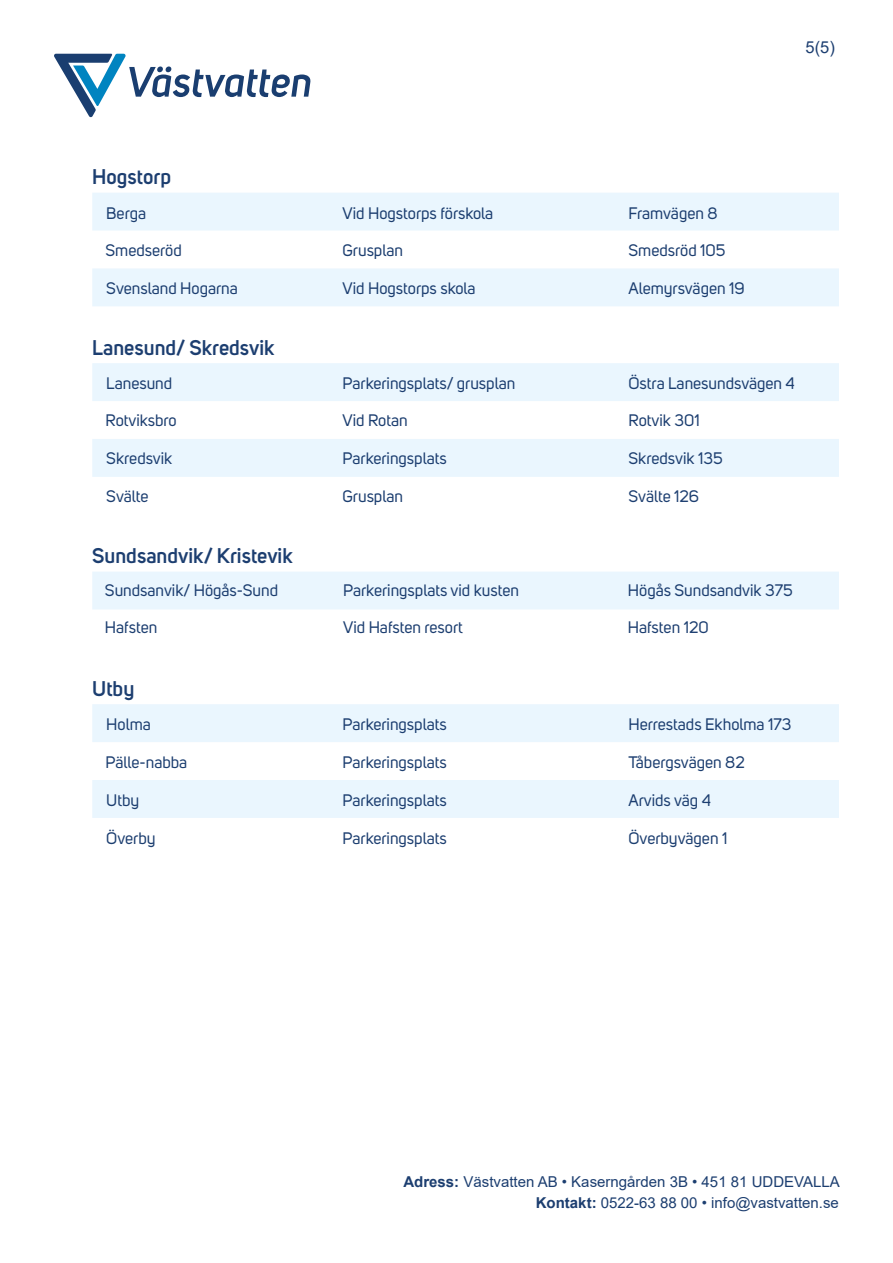
<style>
.page{position:relative;width:893px;height:1263px;background:#fff}
.page>*{position:absolute;margin:0;border:0;box-sizing:border-box;transform-origin:0 0}
.t1{font:600 21px "Uni Sans";color:#1c3e70}
.t2{font:16.5px "Uni Sans";color:#1c3e70}
.t3{font:16.5px "Arial";color:#1c3e70}
.t4{font:15px/21px "Arial";color:#1c3e70;text-align:right}
.s1{font-weight:700}
</style>
<div class="page">
<svg style="left:54px;top:54px;width:256px;height:63px"></svg>
<svg style="left:92px;top:193px;width:747px;height:113px;fill:#eaf6fe"></svg>
<div style="left:92px;top:572px;width:747px;height:37px;background:#eaf6fe"></div>
<svg style="left:92px;top:704px;width:747px;height:114px;fill:#eaf6fe"></svg>
<svg style="left:92px;top:363px;width:747px;height:114px;fill:#eaf6fe"></svg>
<p class="t3" style="left:805px;top:35px;width:31px">5(5)</p>
<p class="t1" style="left:92px;top:164px;width:80px">Hogstorp</p>
<p class="t2" style="left:106px;top:203px;width:41px">Berga</p>
<p class="t2" style="left:342px;top:203px;width:152px">Vid Hogstorps förskola</p>
<p class="t2" style="left:628px;top:203px;width:91px">Framvägen 8</p>
<p class="t2" style="left:106px;top:241px;width:78px">Smedseröd</p>
<p class="t2" style="left:342px;top:241px;width:62px">Grusplan</p>
<p class="t2" style="left:628px;top:241px;width:98px">Smedsröd 105</p>
<p class="t2" style="left:106px;top:279px;width:133px">Svensland Hogarna</p>
<p class="t2" style="left:342px;top:279px;width:135px">Vid Hogstorps skola</p>
<p class="t2" style="left:628px;top:279px;width:118px">Alemyrsvägen 19</p>
<p class="t1" style="left:92px;top:335px;width:184px">Lanesund/ Skredsvik</p>
<p class="t2" style="left:106px;top:374px;width:68px">Lanesund</p>
<p class="t2" style="left:342px;top:374px;width:174px">Parkeringsplats/ grusplan</p>
<p class="t2" style="left:628px;top:374px;width:168px">Östra Lanesundsvägen 4</p>
<p class="t2" style="left:106px;top:411px;width:73px">Rotviksbro</p>
<p class="t2" style="left:342px;top:411px;width:67px">Vid Rotan</p>
<p class="t2" style="left:628px;top:411px;width:73px">Rotvik 301</p>
<p class="t2" style="left:106px;top:449px;width:68px">Skredsvik</p>
<p class="t2" style="left:342px;top:449px;width:106px">Parkeringsplats</p>
<p class="t2" style="left:628px;top:449px;width:96px">Skredsvik 135</p>
<p class="t2" style="left:106px;top:487px;width:44px">Svälte</p>
<p class="t2" style="left:342px;top:487px;width:62px">Grusplan</p>
<p class="t2" style="left:628px;top:487px;width:72px">Svälte 126</p>
<p class="t1" style="left:92px;top:543px;width:202px">Sundsandvik/ Kristevik</p>
<p class="t2" style="left:105px;top:581px;width:175px">Sundsanvik/ Högås-Sund</p>
<p class="t2" style="left:343px;top:581px;width:177px">Parkeringsplats vid kusten</p>
<p class="t2" style="left:628px;top:581px;width:167px">Högås Sundsandvik 375</p>
<p class="t2" style="left:105px;top:618px;width:54px">Hafsten</p>
<p class="t2" style="left:343px;top:618px;width:121px">Vid Hafsten resort</p>
<p class="t2" style="left:628px;top:618px;width:82px">Hafsten 120</p>
<p class="t1" style="left:92px;top:676px;width:44px">Utby</p>
<p class="t2" style="left:106px;top:715px;width:46px">Holma</p>
<p class="t2" style="left:342px;top:715px;width:106px">Parkeringsplats</p>
<p class="t2" style="left:628px;top:715px;width:164px">Herrestads Ekholma 173</p>
<p class="t2" style="left:106px;top:752px;width:83px">Pälle-nabba</p>
<p class="t2" style="left:342px;top:752px;width:106px">Parkeringsplats</p>
<p class="t2" style="left:628px;top:752px;width:118px">Tåbergsvägen 82</p>
<p class="t2" style="left:106px;top:790px;width:35px">Utby</p>
<p class="t2" style="left:342px;top:790px;width:106px">Parkeringsplats</p>
<p class="t2" style="left:628px;top:790px;width:84px">Arvids väg 4</p>
<p class="t2" style="left:106px;top:828px;width:51px">Överby</p>
<p class="t2" style="left:342px;top:828px;width:106px">Parkeringsplats</p>
<p class="t2" style="left:628px;top:828px;width:100px">Överbyvägen 1</p>
<p class="t4" style="left:403px;top:1171px;width:438px"><span class="s1">Adress:</span> Västvatten AB • Kaserngården 3B • 451 81 UDDEVALLA<br><span class="s1">Kontakt:</span> 0522-63 88 00 • info@vastvatten.se</p>
</div>
